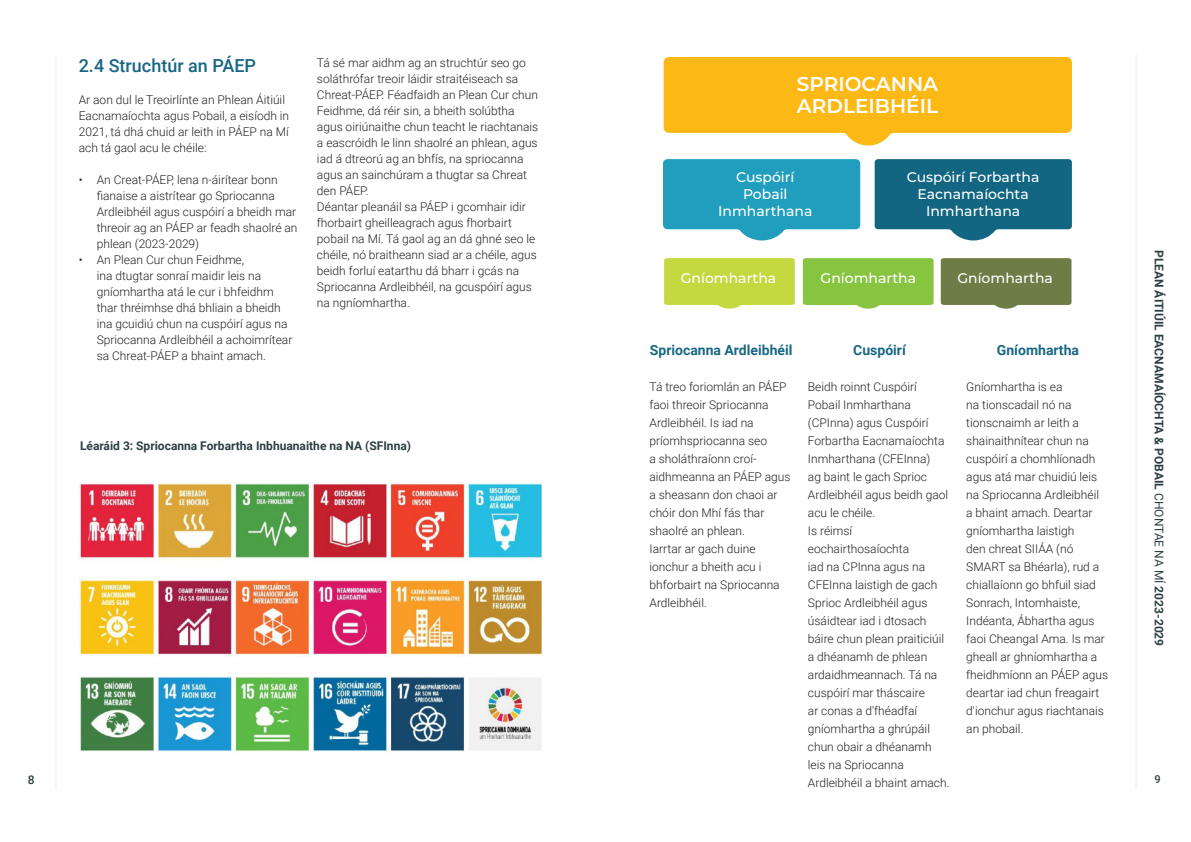
<style>
.page{position:relative;width:1191px;height:842px;background:#fff}
.page>*{position:absolute;margin:0;border:0;box-sizing:border-box;transform-origin:0 0}
.Sub_Heading_Med_12pt{font:600 20px "Montserrat";color:#fff}
.SUB_SUB_HEADING{font:500 18px "Roboto";color:#196783}
.Sub_Heading_Med_12pt-2{font:500 14px/17px "Montserrat";color:#fff;text-align:center}
.USE_FOR_MAIN_BODY{font:700 14px "Roboto";color:#196884}
.USE_FOR_MAIN_BODY-2{font:300 12px/18px "Roboto";color:#231f20}
.Sub_Heading_Med_12pt-3{font:700 12px "Roboto";color:#2d4044}
.t1{font:500 12px "Roboto";color:#2d4044}
.t2{font:500 11px "Roboto";color:#2d4044}
.s1{font-weight:400}
</style>
<div class="page">
<svg style="left:663px;top:57px;width:409px;height:89px;background:#fcc134"></svg>
<svg style="left:874px;top:159px;width:198px;height:81px;background:#2e7890"></svg>
<svg style="left:664px;top:258px;width:131px;height:51px;background:#c8db4e"></svg>
<svg style="left:663px;top:159px;width:197px;height:81px;background:#39a8c4"></svg>
<svg style="left:803px;top:258px;width:130px;height:51px;background:#8fc84e"></svg>
<svg style="left:940px;top:258px;width:131px;height:51px;background:#798755"></svg>
<img style="left:78px;top:482px;width:463px;height:270px">
<hr style="left:55px;top:56px;width:2px;height:734px;background:#f3f3f3">
<hr style="left:1135px;top:55px;width:1px;height:734px;background:#f3f3f3">
<p class="SUB_SUB_HEADING" style="left:79px;top:52px;width:179px">2.4 Struchtúr an PÁEP</p>
<p class="USE_FOR_MAIN_BODY-2" style="left:79px;top:91px;width:212px;line-height:16px">Ar aon dul le Treoirlínte an Phlean Áitiúil Eacnamaíochta agus Pobail, a eisíodh in 2021, tá dhá chuid ar leith in PÁEP na Mí ach tá gaol acu le chéile:</p>
<p class="USE_FOR_MAIN_BODY-2" style="left:97px;top:171px;width:202px;line-height:16px;text-indent:-18px">• An Creat-PÁEP, lena n-áirítear bonn fianaise a aistrítear go Spriocanna Ardleibhéil agus cuspóirí a bheidh mar threoir ag an PÁEP ar feadh shaolré an phlean (2023-2029)</p>
<p class="USE_FOR_MAIN_BODY-2" style="left:97px;top:251px;width:197px;line-height:16px;text-indent:-18px">• An Plean Cur chun Feidhme,<br>ina dtugtar sonraí maidir leis na gníomhartha atá le cur i bhfeidhm thar thréimhse dhá bhliain a bheidh ina gcuidiú chun na cuspóirí agus na Spriocanna Ardleibhéil a achoimrítear sa Chreat-PÁEP a bhaint amach.</p>
<p class="USE_FOR_MAIN_BODY-2" style="left:317px;top:54px;width:223px;line-height:16px">Tá sé mar aidhm ag an struchtúr seo go soláthrófar treoir láidir straitéiseach sa Chreat-PÁEP. Féadfaidh an Plean Cur chun Feidhme, dá réir sin, a bheith solúbtha agus oiriúnaithe chun teacht le riachtanais a eascróidh le linn shaolré an phlean, agus iad á dtreorú ag an bhfís, na spriocanna agus an sainchúram a thugtar sa Chreat den PÁEP.</p>
<p class="USE_FOR_MAIN_BODY-2" style="left:317px;top:198px;width:221px;line-height:16px">Déantar pleanáil sa PÁEP i gcomhair idir fhorbairt gheilleagrach agus fhorbairt pobail na Mí. Tá gaol ag an dá ghné seo le chéile, nó braitheann siad ar a chéile, agus beidh forluí eatarthu dá bharr i gcás na Spriocanna Ardleibhéil, na gcuspóirí agus na ngníomhartha.</p>
<p class="Sub_Heading_Med_12pt" style="left:797px;top:70px;width:143px">SPRIOCANNA</p>
<p class="Sub_Heading_Med_12pt" style="left:797px;top:92px;width:143px">ARDLEIBHÉIL</p>
<p class="Sub_Heading_Med_12pt-2" style="left:718px;top:168px;width:96px">Cuspóirí<br>Pobail<br>Inmharthana</p>
<p class="Sub_Heading_Med_12pt-2" style="left:906px;top:168px;width:134px">Cuspóirí Forbartha<br>Eacnamaíochta</p>
<p class="Sub_Heading_Med_12pt-2" style="left:926px;top:202px;width:96px">Inmharthana</p>
<p class="Sub_Heading_Med_12pt-3" style="left:1167px;top:250px;width:398px;rotate:90deg">PLEAN ÁITIÚIL EACNAMAÍOCHTA &amp; POBAIL <span class="s1">CHONTAE NA MÍ</span> 2023-2029</p>
<p class="Sub_Heading_Med_12pt-2" style="left:681px;top:269px;width:97px">Gníomhartha</p>
<p class="Sub_Heading_Med_12pt-2" style="left:820px;top:269px;width:97px">Gníomhartha</p>
<p class="Sub_Heading_Med_12pt-2" style="left:957px;top:269px;width:97px">Gníomhartha</p>
<p class="USE_FOR_MAIN_BODY" style="left:650px;top:340px;width:144px">Spriocanna Ardleibhéil</p>
<p class="USE_FOR_MAIN_BODY-2" style="left:649px;top:377px;width:143px">Tá treo foriomlán an PÁEP faoi threoir Spriocanna<br>Ardleibhéil. Is iad na príomhspriocanna seo<br>a sholáthraíonn croí&shy;aidhmeanna an PÁEP agus a sheasann don chaoi ar chóir don Mhí fás thar shaolré an phlean.</p>
<p class="USE_FOR_MAIN_BODY-2" style="left:649px;top:539px;width:132px">Iarrtar ar gach duine ionchur a bheith acu i bhforbairt na Spriocanna<br>Ardleibhéil.</p>
<p class="USE_FOR_MAIN_BODY" style="left:853px;top:340px;width:54px">Cuspóirí</p>
<p class="USE_FOR_MAIN_BODY-2" style="left:808px;top:377px;width:142px">Beidh roinnt Cuspóirí<br>Pobail Inmharthana (CPInna) agus Cuspóirí<br>Forbartha Eacnamaíochta<br>Inmharthana (CFEInna)<br>ag baint le gach Sprioc<br>Ardleibhéil agus beidh gaol acu le chéile.</p>
<p class="USE_FOR_MAIN_BODY-2" style="left:808px;top:521px;width:143px">Is réimsí eochairthosaíochta<br>iad na CPInna agus na<br>CFEInna laistigh de gach<br>Sprioc Ardleibhéil agus úsáidtear iad i dtosach báire chun plean praiticiúil a dhéanamh de phlean ardaidhmeannach. Tá na cuspóirí mar tháscaire<br>ar conas a d'fhéadfaí gníomhartha a ghrúpáil chun obair a dhéanamh leis na Spriocanna<br>Ardleibhéil a bhaint amach.</p>
<p class="USE_FOR_MAIN_BODY" style="left:997px;top:340px;width:84px">Gníomhartha</p>
<p class="USE_FOR_MAIN_BODY-2" style="left:966px;top:377px;width:143px">Gníomhartha is ea<br>na tionscadail nó na tionscnaimh ar leith a shainaithnítear chun na cuspóirí a chomhlíonadh agus atá mar chuidiú leis na Spriocanna Ardleibhéil a bhaint amach. Deartar gníomhartha laistigh<br>den chreat SIIÁA (nó<br>SMART sa Bhéarla), rud a chiallaíonn go bhfuil siad<br>Sonrach, Intomhaiste,<br>Indéanta, Ábhartha agus faoi Cheangal Ama. Is mar gheall ar ghníomhartha a fheidhmíonn an PÁEP agus deartar iad chun freagairt d'ionchur agus riachtanais an phobail.</p>
<p class="Sub_Heading_Med_12pt-3" style="left:80px;top:437px;width:332px">Léaráid 3: Spriocanna Forbartha Inbhuanaithe na NA (SFInna)</p>
<p class="t1" style="left:28px;top:771px;width:8px">8</p>
<p class="t2" style="left:1154px;top:772px;width:8px">9</p>
</div>
